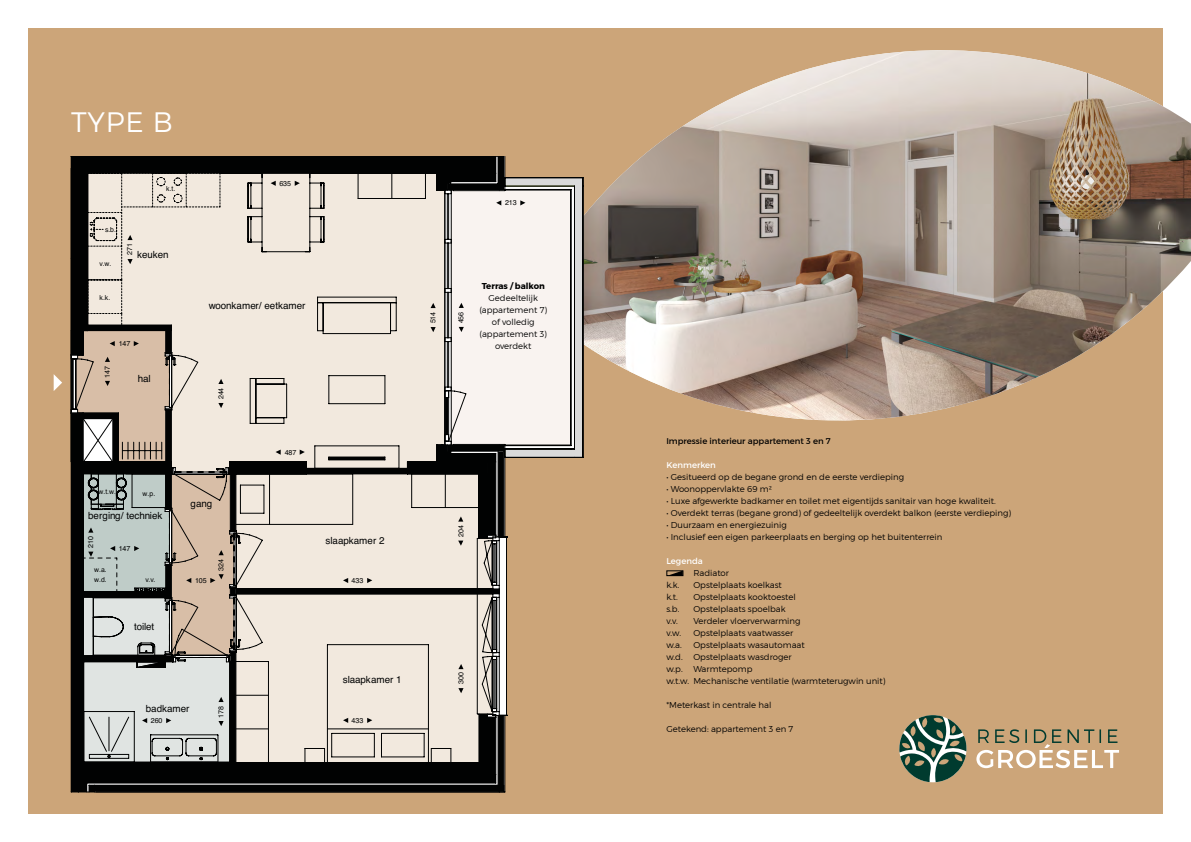
<style>
.page{position:relative;width:1191px;height:842px;background:#fff}
.page>*{position:absolute;margin:0;border:0;box-sizing:border-box;transform-origin:0 0}
.t1{font:300 28px "Montserrat";color:#fff}
.t2{font:9.9px "Helvetica";letter-spacing:-.005em;color:#010202}
.t3{font:300 8.5px/12px "Montserrat";color:#000}
.t4{font:8.5px "Montserrat";color:#000}
.t5{font:8.5px "Montserrat";color:#fff}
.t6{font:700 8.5px "Montserrat";color:#000}
.t7{font:7.1px "Helvetica";letter-spacing:-.015em;color:#010202}
.t8{font:6.9px "Helvetica";color:#010202}
</style>
<div class="page">
<div style="left:595px;top:28px;width:567px;height:786px;background:#cca579"></div>
<div style="left:28px;top:28px;width:567px;height:786px;background:#cca579"></div>
<img style="left:583px;top:50px;width:608px;height:372px">
<svg style="left:71px;top:156px;width:512px;height:637px;background:#c0b7ad"></svg>
<svg style="left:54px;top:374px;width:8px;height:17px"></svg>
<svg style="left:899px;top:715px;width:67px;height:67px"></svg>
<svg style="left:976px;top:729px;width:143px;height:39px"></svg>
<svg style="left:667px;top:571px;width:16px;height:5px"></svg>
<h1 class="t1" style="left:71px;top:105px;width:103px">TYPE B</h1>
<p class="t8" style="left:166px;top:183px;width:11px">k.t.</p>
<p class="t8" style="left:105px;top:225px;width:12px">s.b.</p>
<p class="t8" style="left:100px;top:258px;width:13px">v.w.</p>
<p class="t8" style="left:100px;top:292px;width:12px">k.k.</p>
<p class="t7" style="left:124px;top:255px;width:13px;rotate:-90deg">271</p>
<p class="t2" style="left:137px;top:247px;width:33px">keuken</p>
<p class="t7" style="left:102px;top:378px;width:13px;rotate:-90deg">147</p>
<p class="t7" style="left:119px;top:338px;width:13px">147</p>
<p class="t2" style="left:138px;top:371px;width:14px">hal</p>
<p class="t7" style="left:279px;top:178px;width:13px">635</p>
<p class="t2" style="left:209px;top:298px;width:98px">woonkamer/ eetkamer</p>
<p class="t7" style="left:215px;top:399px;width:13px;rotate:-90deg">244</p>
<p class="t8" style="left:98px;top:486px;width:19px">w.t.w.</p>
<p class="t8" style="left:142px;top:488px;width:14px">w.p.</p>
<p class="t2" style="left:88px;top:508px;width:75px">berging/ techniek</p>
<p class="t7" style="left:85px;top:548px;width:13px;rotate:-90deg">210</p>
<p class="t8" style="left:94px;top:564px;width:14px">w.a.</p>
<p class="t8" style="left:94px;top:574px;width:14px">w.d.</p>
<p class="t7" style="left:119px;top:543px;width:13px">147</p>
<p class="t8" style="left:145px;top:574px;width:12px">v.v.</p>
<p class="t2" style="left:134px;top:619px;width:22px">toilet</p>
<p class="t2" style="left:191px;top:496px;width:23px">gang</p>
<p class="t7" style="left:215px;top:571px;width:13px;rotate:-90deg">324</p>
<p class="t7" style="left:285px;top:447px;width:13px">487</p>
<p class="t2" style="left:326px;top:533px;width:60px">slaapkamer 2</p>
<p class="t7" style="left:195px;top:575px;width:13px">105</p>
<p class="t7" style="left:352px;top:575px;width:13px">433</p>
<p class="t2" style="left:343px;top:671px;width:60px">slaapkamer 1</p>
<p class="t2" style="left:146px;top:701px;width:45px">badkamer</p>
<p class="t7" style="left:215px;top:718px;width:13px;rotate:-90deg">178</p>
<p class="t7" style="left:151px;top:715px;width:13px">260</p>
<p class="t7" style="left:352px;top:715px;width:13px">433</p>
<p class="t7" style="left:505px;top:197px;width:13px">213</p>
<p class="t7" style="left:427px;top:323px;width:13px;rotate:-90deg">514</p>
<p class="t7" style="left:455px;top:323px;width:13px;rotate:-90deg">456</p>
<p class="t6" style="left:481px;top:281px;width:65px">Terras / balkon</p>
<p class="t3" style="left:479px;top:292px;width:69px;text-align:center">Gedeeltelijk (appartement 7) of volledig (appartement 3) overdekt</p>
<p class="t7" style="left:455px;top:537px;width:13px;rotate:-90deg">204</p>
<p class="t7" style="left:455px;top:684px;width:13px;rotate:-90deg">300</p>
<p class="t4" style="left:666px;top:436px;width:166px">Impressie interieur appartement 3 en 7</p>
<p class="t5" style="left:666px;top:460px;width:51px">Kenmerken</p>
<p class="t3" style="left:666px;top:471px;width:239px">• Gesitueerd op de begane grond en de eerste verdieping</p>
<p class="t3" style="left:666px;top:483px;width:107px">• Woonoppervlakte 69 m²</p>
<p class="t3" style="left:666px;top:495px;width:331px">• Luxe afgewerkte badkamer en toilet met eigentijds sanitair van hoge kwaliteit.</p>
<p class="t3" style="left:666px;top:507px;width:346px">• Overdekt terras (begane grond) of gedeeltelijk overdekt balkon (eerste verdieping)</p>
<p class="t3" style="left:666px;top:519px;width:122px">• Duurzaam en energiezuinig</p>
<p class="t3" style="left:666px;top:531px;width:277px">• Inclusief een eigen parkeerplaats en berging op het buitenterrein</p>
<p class="t5" style="left:666px;top:556px;width:38px">Legenda</p>
<p class="t3" style="left:693px;top:567px;width:37px">Radiator</p>
<p class="t3" style="left:666px;top:579px;width:15px">k.k.</p>
<p class="t3" style="left:693px;top:579px;width:90px">Opstelplaats koelkast</p>
<p class="t3" style="left:666px;top:591px;width:13px">k.t.</p>
<p class="t3" style="left:693px;top:591px;width:104px">Opstelplaats kooktoestel</p>
<p class="t3" style="left:666px;top:603px;width:14px">s.b.</p>
<p class="t3" style="left:693px;top:603px;width:94px">Opstelplaats spoelbak</p>
<p class="t3" style="left:666px;top:615px;width:13px">v.v.</p>
<p class="t3" style="left:693px;top:615px;width:109px">Verdeler vloerverwarming</p>
<p class="t3" style="left:666px;top:627px;width:16px">v.w.</p>
<p class="t3" style="left:693px;top:627px;width:101px">Opstelplaats vaatwasser</p>
<p class="t3" style="left:666px;top:639px;width:17px">w.a.</p>
<p class="t3" style="left:693px;top:639px;width:113px">Opstelplaats wasautomaat</p>
<p class="t3" style="left:666px;top:651px;width:18px">w.d.</p>
<p class="t3" style="left:693px;top:651px;width:100px">Opstelplaats wasdroger</p>
<p class="t3" style="left:666px;top:663px;width:18px">w.p.</p>
<p class="t3" style="left:666px;top:663px;width:221px;text-indent:27px">Warmtepomp<br>w.t.w. Mechanische ventilatie (warmteterugwin unit)</p>
<p class="t3" style="left:666px;top:699px;width:107px">*Meterkast in centrale hal</p>
<p class="t3" style="left:666px;top:723px;width:128px">Getekend: appartement 3 en 7</p>
</div>
